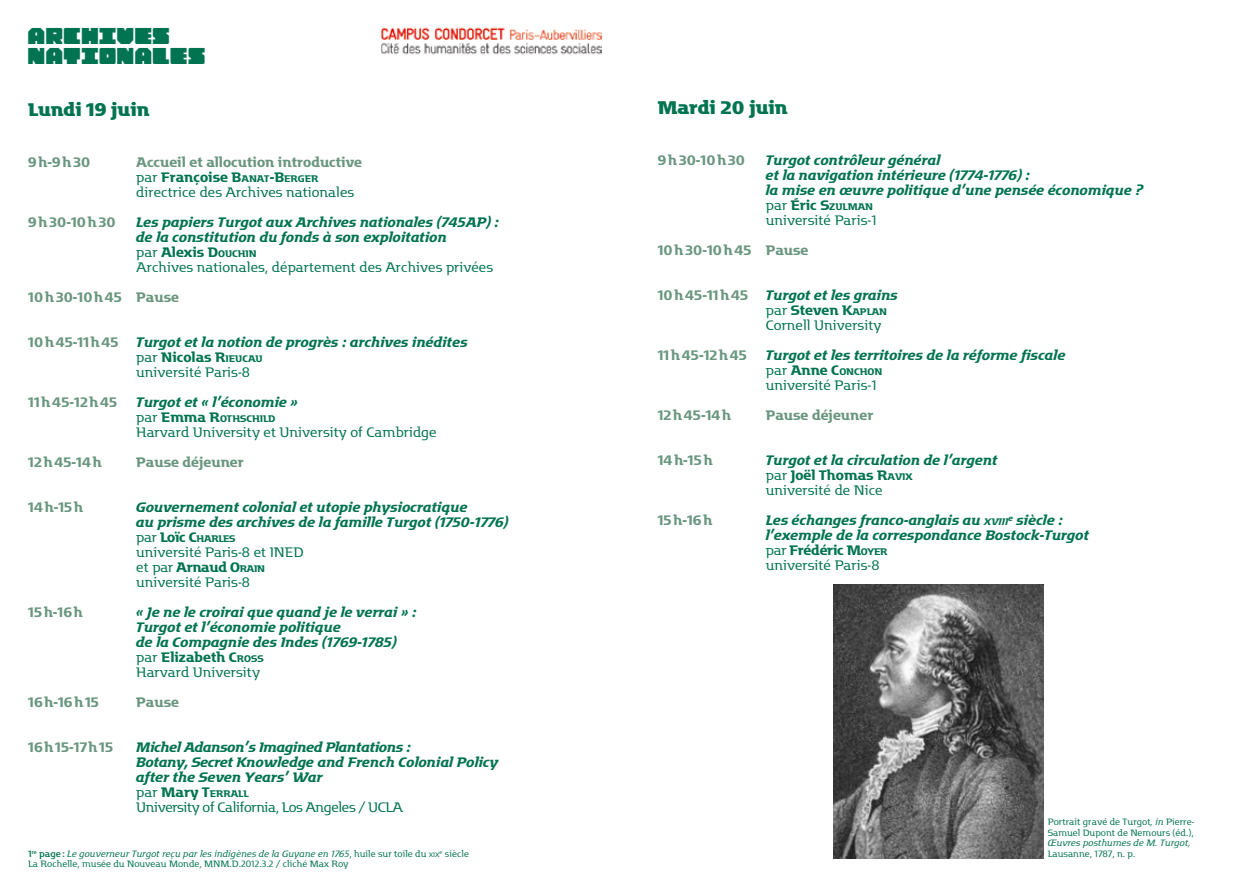
<style>
.page{position:relative;width:1259px;height:893px;background:#fff}
.page>*{position:absolute;margin:0;border:0;box-sizing:border-box;transform-origin:0 0}
.t1{font:19.5px/19.5px "Archives Pro Standard";color:#007351}
.t2{font:700 18px "Motter Factum";color:#007351}
.t3{font:italic 500 13.5px/15px "Motter Factum";color:#007351}
.t4{font:13.5px/15px "Motter Factum";color:#007351}
.t5{font:500 13.5px "Motter Factum";color:#69967e}
.t6{font:13.5px "Motter Factum";letter-spacing:-.03em;color:#007351}
.t7{font:500 9.45px "Motter Factum";color:#007351}
.t8{font:9px/10.5px "Motter Factum";color:#007351}
.t9{font:italic 9px "Motter Factum";color:#007351}
.s1{font-weight:500;color:#69967e}
.s2{font-weight:500}
.s3{font-weight:500;font-size:9.45px}
.s4{font-weight:400;font-style:normal}
.s5{font-style:normal}
.s6{font-style:normal;font-size:9.45px}
.s7{font-weight:400;font-size:13.5px}
.s8{font-size:13.5px}
.s9{font-style:inherit}
.s10{font-style:italic}
.s11{font-size:6.3px}
.s12{font-weight:500;font-style:italic}
.s13{font-size:9.45px}
</style>
<div class="page">
<img style="left:833px;top:585px;width:210px;height:273px">
<img style="left:381px;top:27px;width:220px;height:28px">
<h1 class="t1" style="left:28px;top:28px;width:179px">ARCHIVES<br>NATIONALES</h1>
<h2 class="t2" style="left:28px;top:99px;width:123px">Lundi 19 juin</h2>
<p class="t5" style="left:28px;top:154px;width:64px">9 h-9 h 30</p>
<p class="t4" style="left:136px;top:155px;width:227px"><span class="s1">Accueil et allocution introductive </span>par <span class="s2">Françoise</span> <span class="s2">B</span><span class="s3">ANAT</span><span class="s2">-B</span><span class="s3">ERGER </span>directrice des Archives nationales</p>
<p class="t5" style="left:28px;top:214px;width:89px">9 h 30-10 h 30</p>
<p class="t3" style="left:136px;top:215px;width:364px">Les papiers Turgot aux Archives nationales (745AP) : de la constitution du fonds à son exploitation<br><span class="s4">par</span> <span class="s5">Alexis</span> <span class="s5">D</span><span class="s6">OUCHIN<br></span><span class="s4">Archives nationales, département des Archives privées</span></p>
<p class="t5" style="left:28px;top:289px;width:152px">10 h 30-10 h 45 Pause</p>
<p class="t5" style="left:28px;top:334px;width:92px">10 h 45-11 h 45</p>
<p class="t3" style="left:136px;top:335px;width:333px">Turgot et la notion de progrès : archives inédites <span class="s4">par</span> <span class="s5">Nicolas</span> <span class="s5">R</span><span class="s6">IEUCAU<br></span><span class="s4">université Paris-8</span></p>
<p class="t5" style="left:28px;top:394px;width:91px">11 h 45-12 h 45</p>
<p class="t3" style="left:136px;top:395px;width:163px">Turgot et « l’économie »</p>
<p class="t7" style="left:136px;top:413px;width:141px"><span class="s7">par</span> <span class="s8">Emma</span> <span class="s8">R</span>OTHSCHILD</p>
<p class="t4" style="left:136px;top:425px;width:302px">Harvard University et University of Cambridge</p>
<p class="t5" style="left:28px;top:454px;width:75px">12 h 45-14 h</p>
<p class="t5" style="left:136px;top:454px;width:109px">Pause déjeuner</p>
<p class="t5" style="left:28px;top:499px;width:56px">14 h-15 h</p>
<p class="t3" style="left:136px;top:500px;width:374px">Gouvernement colonial et utopie physiocratique<br>au prisme des archives de la famille Turgot (1750-1776)</p>
<p class="t7" style="left:136px;top:533px;width:101px"><span class="s7">par</span> <span class="s8">L</span><span class="s8">oïc</span> <span class="s8">C</span>HARLES</p>
<p class="t4" style="left:136px;top:545px;width:169px">université Paris-8 et INED et par <span class="s2">A</span><span class="s2">rnaud</span> <span class="s2">O</span><span class="s3">RAIN </span>université Paris-8</p>
<p class="t5" style="left:28px;top:604px;width:56px">15 h-16 h</p>
<p class="t3" style="left:136px;top:605px;width:282px">« Je ne le croirai que quand je le verrai » :<br>Turgot et l’économie politique<br>de la Compagnie des Indes (1769-1785) <span class="s4">par</span> <span class="s5">Elizabeth</span> <span class="s5">C</span><span class="s6">ROSS<br></span><span class="s4">Harvard University</span></p>
<p class="t5" style="left:28px;top:694px;width:72px">16 h-16 h 15</p>
<p class="t5" style="left:136px;top:694px;width:44px">Pause</p>
<p class="t5" style="left:28px;top:739px;width:86px">16 h 15-17 h 15</p>
<p class="t3" style="left:136px;top:740px;width:364px">Michel Adanson’s Imagined Plantations :<br>Botany, Secret Knowledge and French Colonial Policy after the Seven Years’ War</p>
<p class="t7" style="left:136px;top:788px;width:114px"><span class="s7">par</span> <span class="s8">Mary T</span>ERRALL</p>
<p class="t6" style="left:136px;top:799px;width:268px">University of California, Los Angeles / UCLA</p>
<p class="t8" style="left:28px;top:849px;width:442px"><span class="s9">1</span><sup>re</sup> <span class="s9">page :</span> <span class="s10">Le gouverneur Turgot reçu par les indigènes de la Guyane en 1765</span>, huile sur toile du <span class="s11">XIX</span><sup>e</sup> siècle<br>La Rochelle, musée du Nouveau Monde, MNM.D.2012.3.2 / cliché Max Roy</p>
<h2 class="t2" style="left:658px;top:97px;width:131px">Mardi 20 juin</h2>
<p class="t5" style="left:658px;top:153px;width:89px">9 h 30-10 h 30</p>
<p class="t3" style="left:766px;top:153px;width:379px">Turgot contrôleur général<br>et la navigation intérieure (1774-1776) :<br>la mise en œuvre politique d’une pensée économique ?</p>
<p class="t7" style="left:766px;top:201px;width:109px"><span class="s7">par</span> <span class="s8">Éric</span> <span class="s8">S</span>ZULMAN</p>
<p class="t4" style="left:766px;top:213px;width:112px">université Paris-1</p>
<p class="t5" style="left:658px;top:243px;width:152px">10 h 30-10 h 45 Pause</p>
<p class="t5" style="left:658px;top:288px;width:92px">10 h 45-11 h 45</p>
<p class="t4" style="left:766px;top:288px;width:134px"><span class="s12">Turgot et les grains </span>par <span class="s2">Steven</span> <span class="s2">K</span><span class="s3">APLAN<br></span>Cornell University</p>
<p class="t5" style="left:658px;top:348px;width:91px">11 h 45-12 h 45</p>
<p class="t3" style="left:766px;top:348px;width:301px">Turgot et les territoires de la réforme fiscale</p>
<p class="t7" style="left:766px;top:366px;width:118px"><span class="s7">par</span> <span class="s8">Anne</span> <span class="s8">C</span>ONCHON</p>
<p class="t4" style="left:766px;top:378px;width:112px">université Paris-1</p>
<p class="t5" style="left:658px;top:408px;width:75px">12 h 45-14 h</p>
<p class="t5" style="left:766px;top:408px;width:109px">Pause déjeuner</p>
<p class="t5" style="left:658px;top:453px;width:56px">14 h-15 h</p>
<p class="t3" style="left:766px;top:453px;width:233px">Turgot et la circulation de l’argent <span class="s4">par</span> <span class="s5">Joël Thomas</span> <span class="s5">R</span><span class="s6">AVIX<br></span><span class="s4">université de Nice</span></p>
<p class="t5" style="left:658px;top:513px;width:56px">15 h-16 h</p>
<p class="t3" style="left:766px;top:513px;width:325px">Les échanges franco-anglais au <span class="s13">XVIII</span><sup>e</sup> siècle : l’exemple de la correspondance Bostock-Turgot <span class="s4">par</span> <span class="s5">F</span><span class="s5">rédéric</span> <span class="s5">M</span><span class="s6">OYER<br></span><span class="s4">université Paris-8</span></p>
<p class="t8" style="left:1047px;top:817px;width:148px">Portrait gravé de Turgot<span class="s10">, in</span> Pierre-<br>Samuel Dupont de Nemours (éd.),</p>
<p class="t9" style="left:1047px;top:838px;width:144px">Œuvres posthumes de M. Turgot,</p>
<p class="t8" style="left:1047px;top:848px;width:89px">Lausanne, 1787, n. p.</p>
</div>
